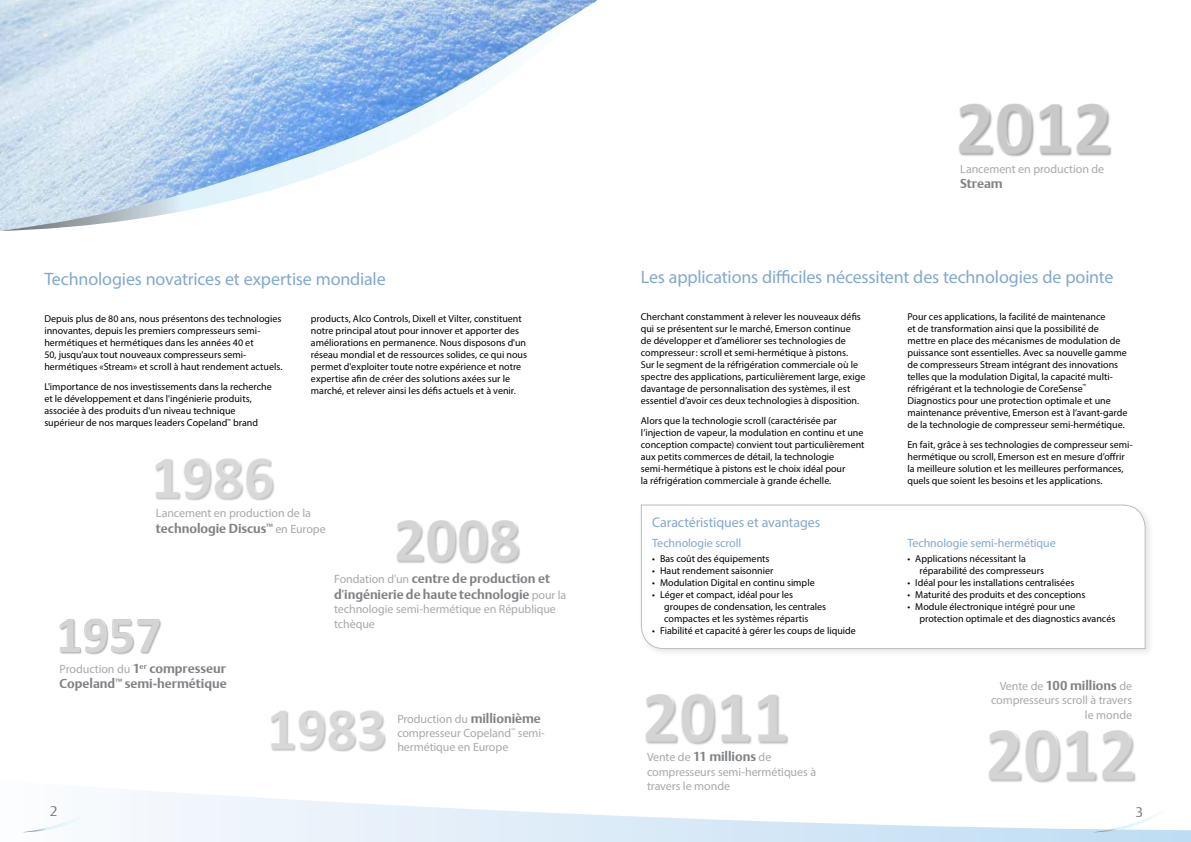
<style>
.page{position:relative;width:1191px;height:842px;background:#fff}
.page>*{position:absolute;margin:0;border:0;box-sizing:border-box;transform-origin:0 0}
.t1{font:18px "Myriad Pro";letter-spacing:-.01em;color:#82a9cf}
.t2{font:14px "Myriad Pro";letter-spacing:-.01em;color:#82a9cf}
.t3{font:14px "DTL Argo T Light";color:#77787b}
.t4{font:700 13px/15.6px "DTL Argo T";letter-spacing:-.005em;color:#808285}
.t5{font:12px/14.4px "Myriad Pro";letter-spacing:-.005em;color:#a7a9ac}
.t6{font:12px "Myriad Pro";letter-spacing:-.005em;color:#82a9cf}
.t7{font:10px/12px "Myriad Pro";color:#000}
.s1{font-family:"Myriad Pro";font-weight:400;font-size:12px;color:#a7a9ac}
.s2{font-family:"DTL Argo T";font-weight:700;font-size:13px;color:#808285}
</style>
<div class="page">
<svg style="left:22px;top:790px;width:1169px;height:52px"></svg>
<svg style="left:1093px;top:806px;width:78px;height:26px"></svg>
<svg style="left:22px;top:806px;width:78px;height:26px"></svg>
<div style="left:638px;top:502px;width:516px;height:156px;background:#000;opacity:.1"></div>
<svg style="left:640px;top:504px;width:506px;height:145px"></svg>
<svg style="left:958px;top:103px;width:154px;height:54px"></svg>
<img style="left:988px;top:730px;width:148px;height:53px">
<img style="left:645px;top:694px;width:144px;height:51px">
<svg style="left:0;top:2px;width:595px;height:229px"></svg>
<img style="left:60px;top:618px;width:101px;height:37px">
<img style="left:396px;top:520px;width:124px;height:44px">
<img style="left:155px;top:458px;width:119px;height:43px">
<img style="left:271px;top:710px;width:115px;height:42px">
<h1 class="t1" style="left:44px;top:268px;width:343px">Technologies novatrices et expertise mondiale</h1>
<p class="t7" style="left:44px;top:312px;width:240px">Depuis plus de 80 ans, nous présentons des technologies innovantes, depuis les premiers compresseurs semi&shy;hermétiques et hermétiques dans les années 40 et<br>50, jusqu'aux tout nouveaux compresseurs semi&shy;hermétiques «Stream» et scroll à haut rendement actuels.</p>
<p class="t7" style="left:44px;top:380px;width:229px">L'importance de nos investissements dans la recherche et le développement et dans l'ingénierie produits, associée à des produits d'un niveau technique supérieur de nos marques leaders Copeland<sup>™</sup> brand</p>
<p class="t7" style="left:311px;top:312px;width:217px">products, Alco Controls, Dixell et Vilter, constituent notre principal atout pour innover et apporter des améliorations en permanence. Nous disposons d'un réseau mondial et de ressources solides, ce qui nous permet d'exploiter toute notre expérience et notre expertise afin de créer des solutions axées sur le marché, et relever ainsi les défis actuels et à venir.</p>
<p class="t5" style="left:156px;top:506px;width:156px">Lancement en production de la</p>
<h3 class="t4" style="left:156px;top:520px;width:171px">technologie Discus<sup>™</sup> <span class="s1">en Europe</span></h3>
<p class="t5" style="left:60px;top:661px;width:168px">Production du <span class="s2">1</span><sup>er</sup> <span class="s2">compresseur</span></p>
<h3 class="t4" style="left:60px;top:676px;width:168px">Copeland<sup>™</sup> semi-hermétique</h3>
<h3 class="t4" style="left:334px;top:571px;width:233px"><span class="s1">Fondation d'un</span> centre de production et d'ingénierie de haute technologie <span class="s1">pour la</span></h3>
<p class="t5" style="left:334px;top:602px;width:223px">technologie semi-hermétique en République tchèque</p>
<p class="t5" style="left:397px;top:711px;width:149px">Production du <span class="s2">millionième </span>compresseur Copeland<sup>™</sup> semi&shy;hermétique en Europe</p>
<p class="t5" style="left:960px;top:161px;width:145px">Lancement en production de</p>
<h3 class="t4" style="left:960px;top:176px;width:44px">Stream</h3>
<h1 class="t1" style="left:641px;top:266px;width:474px">Les applications difficiles nécessitent des technologies de pointe</h1>
<p class="t7" style="left:641px;top:310px;width:226px">Cherchant constamment à relever les nouveaux défis qui se présentent sur le marché, Emerson continue<br>de développer et d’améliorer ses technologies de compresseur: scroll et semi-hermétique à pistons.<br>Sur le segment de la réfrigération commerciale où le spectre des applications, particulièrement large, exige davantage de personnalisation des systèmes, il est essentiel d’avoir ces deux technologies à disposition.</p>
<p class="t7" style="left:641px;top:415px;width:225px">Alors que la technologie scroll (caractérisée par l’injection de vapeur, la modulation en continu et une conception compacte) convient tout particulièrement aux petits commerces de détail, la technologie semi-hermétique à pistons est le choix idéal pour<br>la réfrigération commerciale à grande échelle.</p>
<h2 class="t2" style="left:652px;top:513px;width:170px">Caractéristiques et avantages</h2>
<p class="t6" style="left:652px;top:536px;width:90px">Technologie scroll</p>
<p class="t7" style="left:652px;top:553px;width:119px">• Bas coût des équipements</p>
<p class="t7" style="left:652px;top:565px;width:123px">• Haut rendement saisonnier</p>
<p class="t7" style="left:652px;top:577px;width:164px">• Modulation Digital en continu simple</p>
<p class="t7" style="left:664px;top:589px;width:163px;text-indent:-12px">• Léger et compact, idéal pour les groupes de condensation, les centrales compactes et les systèmes répartis</p>
<p class="t7" style="left:652px;top:625px;width:205px">• Fiabilité et capacité à gérer les coups de liquide</p>
<h3 class="t4" style="left:647px;top:749px;width:126px"><span class="s1">Vente de</span> 11 millions <span class="s1">de</span></h3>
<p class="t5" style="left:647px;top:764px;width:171px">compresseurs semi-hermétiques à travers le monde</p>
<p class="t7" style="left:907px;top:310px;width:221px">Pour ces applications, la facilité de maintenance<br>et de transformation ainsi que la possibilité de mettre en place des mécanismes de modulation de puissance sont essentielles. Avec sa nouvelle gamme de compresseurs Stream intégrant des innovations telles que la modulation Digital, la capacité multi&shy;réfrigérant et la technologie de CoreSense<sup>™ </sup>Diagnostics pour une protection optimale et une maintenance préventive, Emerson est à l’avant-garde de la technologie de compresseur semi-hermétique.</p>
<p class="t7" style="left:907px;top:439px;width:227px">En fait, grâce à ses technologies de compresseur semi&shy;hermétique ou scroll, Emerson est en mesure d’offrir la meilleure solution et les meilleures performances, quels que soient les besoins et les applications.</p>
<p class="t6" style="left:907px;top:536px;width:150px">Technologie semi-hermétique</p>
<p class="t7" style="left:919px;top:553px;width:126px;text-indent:-12px">• Applications nécessitant la réparabilité des compresseurs</p>
<p class="t7" style="left:907px;top:577px;width:168px">• Idéal pour les installations centralisées</p>
<p class="t7" style="left:907px;top:589px;width:179px">• Maturité des produits et des conceptions</p>
<p class="t7" style="left:919px;top:601px;width:197px;text-indent:-12px">• Module électronique intégré pour une protection optimale et des diagnostics avancés</p>
<h3 class="t4" style="left:999px;top:677px;width:134px"><span class="s1">Vente de</span> 100 millions <span class="s1">de</span></h3>
<p class="t5" style="left:991px;top:693px;width:142px;text-align:right">compresseurs scroll à travers le monde</p>
<h2 class="t3" style="left:50px;top:803px;width:9px">2</h2>
<h2 class="t3" style="left:1135px;top:803px;width:9px">3</h2>
</div>
